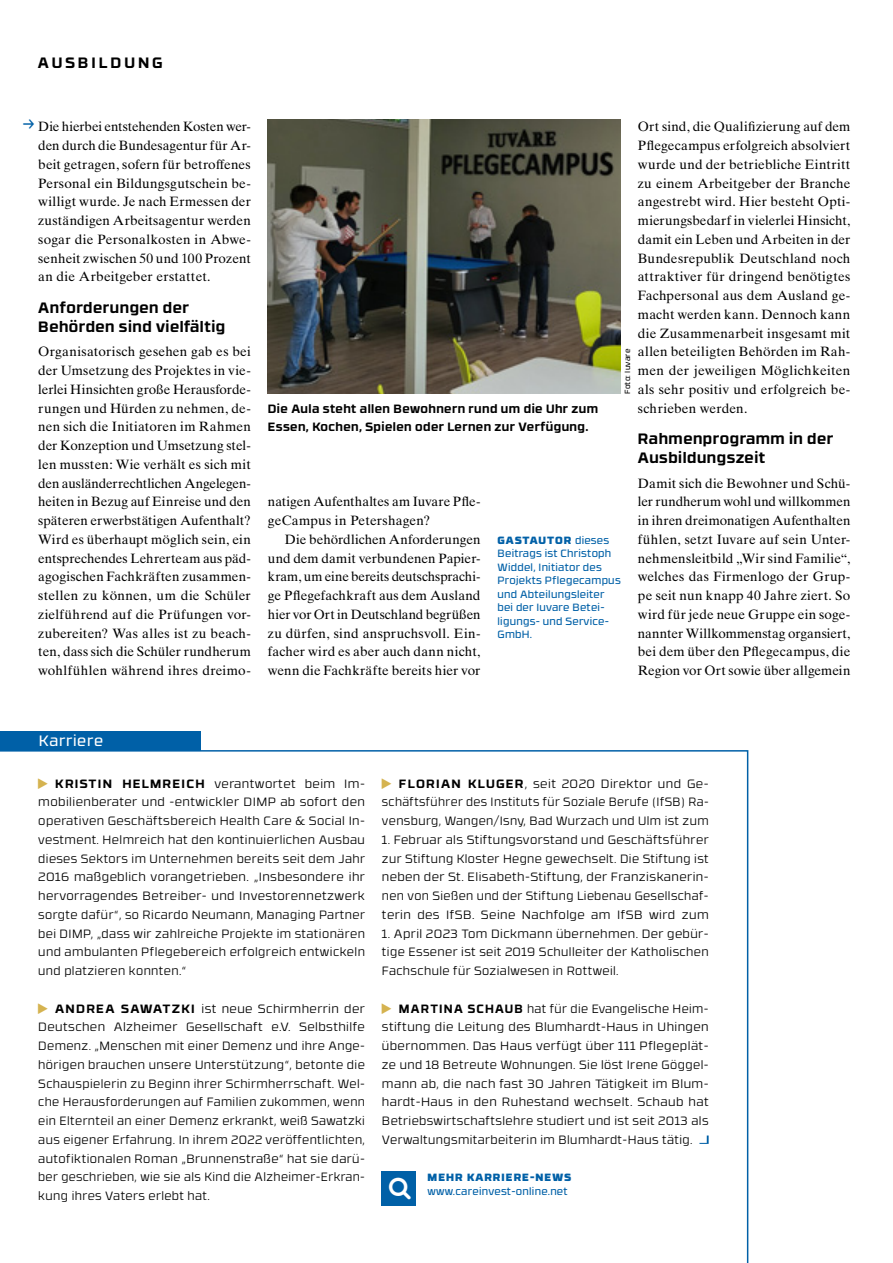
<style>
.page{position:relative;width:893px;height:1263px;background:#fff}
.page>*{position:absolute;margin:0;border:0;box-sizing:border-box;transform-origin:0 0}
.t1{font:300 24px "RB No 3.1";color:#0060a7}
.zue{font:700 15px/18.8px "RB No 3.1";letter-spacing:.035em;color:#000}
.rubrikzeile{font:700 15px "RB No 3.1";letter-spacing:.2em;color:#000}
.t2{font:15px "RB No 3.1";letter-spacing:.05em;color:#fff}
.gt_ohne_einzug{font:13.5px/18.8px "Times Ten Pro";letter-spacing:.01em;color:#000;text-align:justify}
.gt_mit_einzug{font:13.5px/18.8px "Times Ten Pro";letter-spacing:.015em;color:#000;text-align:justify}
.t3{font:300 12px/18.8px "RB No 3.1";letter-spacing:.035em;color:#000;text-align:justify}
.bu{font:700 12px/18.8px "RB No 3.1";letter-spacing:.035em;color:#000}
.abspann{font:10.5px/13.5px "RB No 3.1";letter-spacing:.025em;color:#0060a7}
.bu-2{font:7.5px "RB No 3.1";letter-spacing:.035em;color:#000}
.s1{font-weight:900}
.s2{font-weight:700}
</style>
<div class="page">
<svg style="left:0;top:750px;width:748px;height:513px"></svg>
<div style="left:0;top:731px;width:201px;height:19px;background:#0060a7"></div>
<img style="left:268px;top:119px;width:353px;height:275px">
<svg style="left:38px;top:778px;width:10px;height:10px"></svg>
<svg style="left:38px;top:1003px;width:10px;height:10px"></svg>
<svg style="left:382px;top:778px;width:9px;height:10px"></svg>
<svg style="left:382px;top:1003px;width:9px;height:10px"></svg>
<svg style="left:389px;top:1177px;width:22px;height:22px"></svg>
<p class="rubrikzeile" style="left:38px;top:50px;width:126px">AUSBILDUNG</p>
<p class="t1" style="left:22px;top:105px;width:15px">→</p>
<p class="gt_ohne_einzug" style="left:38px;top:117px;width:214px">Die hierbei entstehenden Kosten wer&shy;den durch die Bundesagentur für Ar&shy;beit getragen, sofern für betroffenes Personal ein Bildungsgutschein be&shy;willigt wurde. Je nach Ermessen der zuständigen Arbeitsagentur werden sogar die Personalkosten in Abwe&shy;senheit zwischen 50 und 100 Prozent an die Arbeitgeber erstattet.</p>
<p class="zue" style="left:38px;top:297px;width:188px">Anforderungen der<br>Behörden sind vielfältig</p>
<p class="gt_ohne_einzug" style="left:38px;top:342px;width:214px">Organisatorisch gesehen gab es bei der Umsetzung des Projektes in vie&shy;lerlei Hinsichten große Herausforde&shy;rungen und Hürden zu nehmen, de&shy;nen sich die Initiatoren im Rahmen der Konzeption und Umsetzung stel&shy;len mussten: Wie verhält es sich mit den ausländerrechtlichen Angelegen&shy;heiten in Bezug auf Einreise und den späteren erwerbstätigen Aufenthalt?<br>Wird es überhaupt möglich sein, ein entsprechendes Lehrerteam aus päd&shy;agogischen Fachkräften zusammen&shy;stellen zu können, um die Schüler zielführend auf die Prüfungen vor&shy;zubereiten? Was alles ist zu beach&shy;ten, dass sich die Schüler rundherum wohlfühlen während ihres dreimo-</p>
<p class="gt_mit_einzug" style="left:638px;top:117px;width:214px">Ort sind, die Qualifizierung auf dem Pflegecampus erfolgreich absolviert wurde und der betriebliche Eintritt zu einem Arbeitgeber der Branche angestrebt wird. Hier besteht Opti&shy;mierungsbedarf in vielerlei Hinsicht, damit ein Leben und Arbeiten in der Bundesrepublik Deutschland noch attraktiver für dringend benötigtes Fachpersonal aus dem Ausland ge&shy;macht werden kann. Dennoch kann die Zusammenarbeit insgesamt mit allen beteiligten Behörden im Rah&shy;men der jeweiligen Möglichkeiten als sehr positiv und erfolgreich be&shy;schrieben werden.</p>
<p class="zue" style="left:638px;top:428px;width:197px">Rahmenprogramm in der<br>Ausbildungszeit</p>
<p class="gt_ohne_einzug" style="left:638px;top:473px;width:214px">Damit sich die Bewohner und Schü&shy;ler rundherum wohl und willkommen in ihren dreimonatigen Aufenthalten fühlen, setzt Iuvare auf sein Unter&shy;nehmensleitbild „Wir sind Familie“, welches das Firmenlogo der Grup&shy;pe seit nun knapp 40 Jahre ziert. So wird für jede neue Gruppe ein soge&shy;nannter Willkommenstag organsiert, bei dem über den Pflegecampus, die Region vor Ort sowie über allgemein</p>
<p class="bu-2" style="left:622px;top:394px;width:47px;rotate:-90deg">Foto: Iuvare</p>
<p class="bu" style="left:268px;top:398px;width:332px">Die Aula steht allen Bewohnern rund um die Uhr zum<br>Essen, Kochen, Spielen oder Lernen zur Verfügung.</p>
<p class="gt_ohne_einzug" style="left:268px;top:492px;width:214px">natigen Aufenthaltes am Iuvare Pfle&shy;geCampus in Petershagen?</p>
<p class="gt_mit_einzug" style="left:268px;top:530px;width:214px;text-indent:17px">Die behördlichen Anforderungen und dem damit verbundenen Papier&shy;kram, um eine bereits deutschsprachi&shy;ge Pflegefachkraft aus dem Ausland hier vor Ort in Deutschland begrüßen zu dürfen, sind anspruchsvoll. Ein&shy;facher wird es aber auch dann nicht, wenn die Fachkräfte bereits hier vor</p>
<p class="abspann" style="left:497px;top:533px;width:125px"><span class="s1">GASTAUTOR</span> dieses<br>Beitrags ist Christoph<br>Widdel, Initiator des<br>Projekts Pflegecampus und Abteilungsleiter bei der Iuvare Betei&shy;ligungs- und Service-<br>GmbH.</p>
<p class="t2" style="left:39px;top:729px;width:66px">Karriere</p>
<p class="t3" style="left:38px;top:773px;width:328px;text-indent:17px"><span class="s2">KRISTIN HELMREICH</span> verantwortet beim Im&shy;mobilienberater und -entwickler DIMP ab sofort den operativen Geschäftsbereich Health Care &amp; Social In&shy;vestment. Helmreich hat den kontinuierlichen Ausbau dieses Sektors im Unternehmen bereits seit dem Jahr 2016 maßgeblich vorangetrieben. „Insbesondere ihr hervorragendes Betreiber- und Investorennetzwerk sorgte dafür“, so Ricardo Neumann, Managing Partner bei DIMP, „dass wir zahlreiche Projekte im stationären und ambulanten Pflegebereich erfolgreich entwickeln und platzieren konnten.“</p>
<p class="t3" style="left:38px;top:998px;width:328px;text-indent:17px"><span class="s2">ANDREA SAWATZKI</span> ist neue Schirmherrin der Deutschen Alzheimer Gesellschaft e.V. Selbsthilfe Demenz. „Menschen mit einer Demenz und ihre Ange&shy;hörigen brauchen unsere Unterstützung“, betonte die Schauspielerin zu Beginn ihrer Schirmherrschaft. Wel&shy;che Herausforderungen auf Familien zukommen, wenn ein Elternteil an einer Demenz erkrankt, weiß Sawatzki aus eigener Erfahrung. In ihrem 2022 veröffentlichten, autofiktionalen Roman „Brunnenstraße“ hat sie darü&shy;ber geschrieben, wie sie als Kind die Alzheimer-Erkran&shy;kung ihres Vaters erlebt hat.</p>
<p class="t3" style="left:382px;top:773px;width:328px;text-indent:17px"><span class="s2">FLORIAN KLUGER</span>, seit 2020 Direktor und Ge&shy;schäftsführer des Instituts für Soziale Berufe (IfSB) Ra&shy;vensburg, Wangen/Isny, Bad Wurzach und Ulm ist zum</p>
<p class="t3" style="left:382px;top:829px;width:328px">1. Februar als Stiftungsvorstand und Geschäftsführer zur Stiftung Kloster Hegne gewechselt. Die Stiftung ist neben der St. Elisabeth-Stiftung, der Franziskanerin&shy;nen von Sießen und der Stiftung Liebenau Gesellschaf&shy;terin des IfSB. Seine Nachfolge am IfSB wird zum</p>
<p class="t3" style="left:382px;top:923px;width:328px">1. April 2023 Tom Dickmann übernehmen. Der gebür&shy;tige Essener ist seit 2019 Schulleiter der Katholischen Fachschule für Sozialwesen in Rottweil.</p>
<p class="t3" style="left:382px;top:998px;width:328px;text-indent:17px"><span class="s2">MARTINA SCHAUB</span> hat für die Evangelische Heim&shy;stiftung die Leitung des Blumhardt-Haus in Uhingen übernommen. Das Haus verfügt über 111 Pflegeplät&shy;ze und 18 Betreute Wohnungen. Sie löst Irene Göggel&shy;mann ab, die nach fast 30 Jahren Tätigkeit im Blum&shy;hardt-Haus in den Ruhestand wechselt. Schaub hat Betriebswirtschaftslehre studiert und ist seit 2013 als Verwaltungsmitarbeiterin im Blumhardt-Haus tätig.</p>
<p class="abspann" style="left:428px;top:1170px;width:145px"><span class="s1">MEHR KARRIERE-NEWS </span>www.careinvest-online.net</p>
</div>
